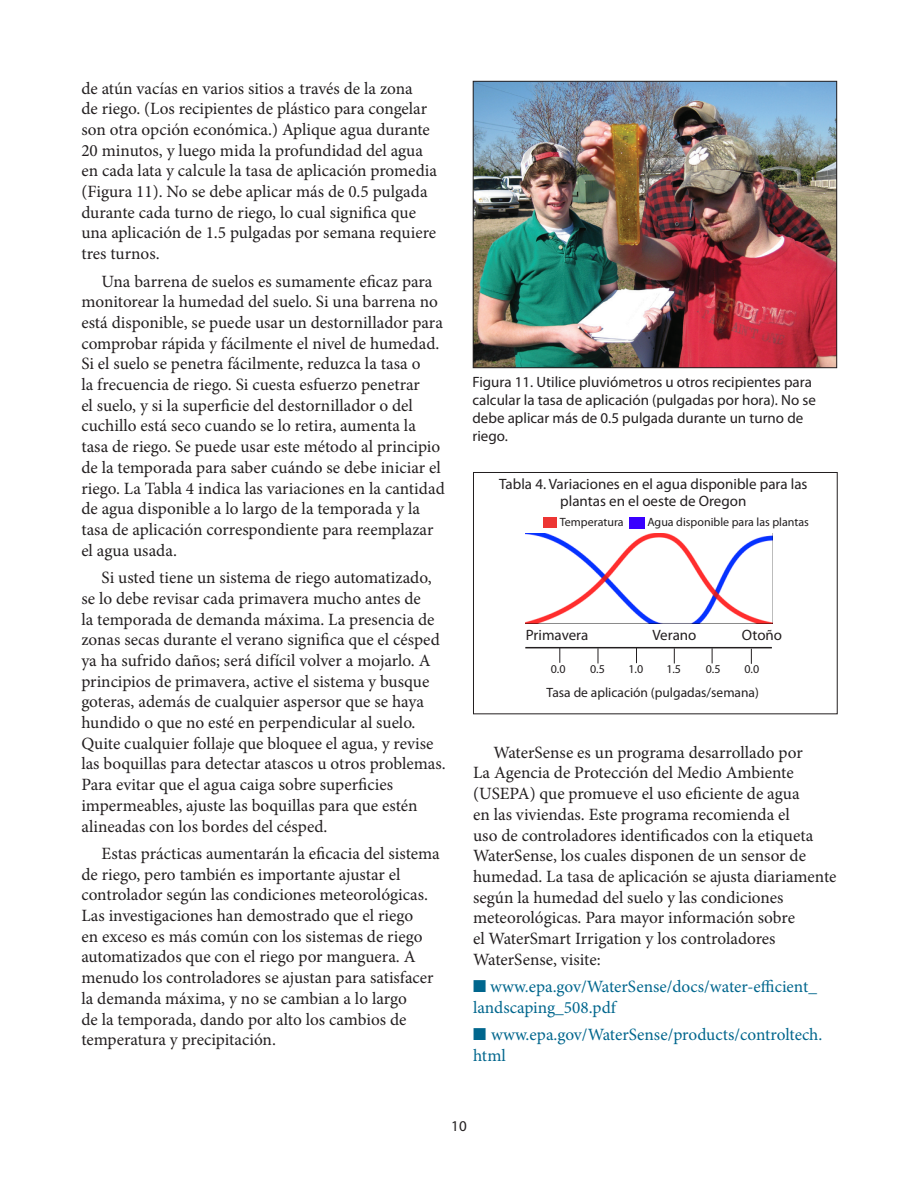
<style>
.page{position:relative;width:918px;height:1188px;background:#fff}
.page>*{position:absolute;margin:0;border:0;box-sizing:border-box;transform-origin:0 0}
.Body_text{font:17.25px/20.7px "Minion Pro";color:#231f20}
.Body_text-2{font:17.25px/20.7px "Minion Pro";color:#00668d}
.t1{font:15px/18px "Myriad Pro";color:#231f20}
.t2{font:13.5px "Myriad Pro";color:#231f20}
.t3{font:12px "Myriad Pro";color:#231f20}
</style>
<div class="page">
<img style="left:475px;top:83px;width:360px;height:283px">
<div style="left:473px;top:81px;width:364px;height:287px;border:1px solid #231f20"></div>
<div style="left:473px;top:472px;width:365px;height:242px;border:1px solid #231f20"></div>
<svg style="left:751px;top:649px;width:1px;height:15px"></svg>
<img style="left:525px;top:533px;width:247px;height:91px">
<div style="left:543px;top:518px;width:14px;height:10px;background:#ed3533"></div>
<div style="left:629px;top:517px;width:16px;height:11px;background:#3900ff"></div>
<hr style="left:525px;top:647px;width:247px;height:1px;background:#231f20">
<svg style="left:559px;top:648px;width:1px;height:15px"></svg>
<svg style="left:598px;top:648px;width:1px;height:15px"></svg>
<svg style="left:636px;top:648px;width:1px;height:15px"></svg>
<svg style="left:674px;top:648px;width:1px;height:15px"></svg>
<svg style="left:712px;top:648px;width:1px;height:15px"></svg>
<p class="Body_text" style="left:81px;top:78px;width:357px">de atún vacías en varios sitios a través de la zona<br>de riego. (Los recipientes de plástico para congelar son otra opción económica.) Aplique agua durante 20 minutos, y luego mida la profundidad del agua en cada lata y calcule la tasa de aplicación promedia (Figura 11). No se debe aplicar más de 0.5 pulgada durante cada turno de riego, lo cual significa que una aplicación de 1.5 pulgadas por semana requiere tres turnos.</p>
<p class="Body_text" style="left:81px;top:271px;width:365px;text-indent:20px">Una barrena de suelos es sumamente eficaz para monitorear la humedad del suelo. Si una barrena no está disponible, se puede usar un destornillador para comprobar rápida y fácilmente el nivel de humedad.<br>Si el suelo se penetra fácilmente, reduzca la tasa o<br>la frecuencia de riego. Si cuesta esfuerzo penetrar<br>el suelo, y si la superficie del destornillador o del cuchillo está seco cuando se lo retira, aumenta la tasa de riego. Se puede usar este método al principio de la temporada para saber cuándo se debe iniciar el riego. La Tabla 4 indica las variaciones en la cantidad de agua disponible a lo largo de la temporada y la tasa de aplicación correspondiente para reemplazar el agua usada.</p>
<p class="Body_text" style="left:81px;top:567px;width:366px;text-indent:20px">Si usted tiene un sistema de riego automatizado, se lo debe revisar cada primavera mucho antes de<br>la temporada de demanda máxima. La presencia de zonas secas durante el verano significa que el césped ya ha sufrido daños; será difícil volver a mojarlo. A principios de primavera, active el sistema y busque goteras, además de cualquier aspersor que se haya hundido o que no esté en perpendicular al suelo.<br>Quite cualquier follaje que bloquee el agua, y revise las boquillas para detectar atascos u otros problemas.<br>Para evitar que el agua caiga sobre superficies impermeables, ajuste las boquillas para que estén alineadas con los bordes del césped.</p>
<p class="Body_text" style="left:81px;top:843px;width:360px;text-indent:20px">Estas prácticas aumentarán la eficacia del sistema de riego, pero también es importante ajustar el controlador según las condiciones meteorológicas.<br>Las investigaciones han demostrado que el riego<br>en exceso es más común con los sistemas de riego automatizados que con el riego por manguera. A menudo los controladores se ajustan para satisfacer la demanda máxima, y no se cambian a lo largo<br>de la temporada, dando por alto los cambios de temperatura y precipitación.</p>
<p class="t1" style="left:472px;top:373px;width:345px">Figura 11. Utilice pluviómetros u otros recipientes para calcular la tasa de aplicación (pulgadas por hora). No se debe aplicar más de 0.5 pulgada durante un turno de riego.</p>
<p class="t1" style="left:499px;top:476px;width:310px;line-height:16.5px;text-align:center">Tabla 4. Variaciones en el agua disponible para las plantas en el oeste de Oregon</p>
<p class="t3" style="left:560px;top:514px;width:65px">Temperatura</p>
<p class="t3" style="left:647px;top:515px;width:163px">Agua disponible para las plantas</p>
<p class="t1" style="left:526px;top:625px;width:64px">Primavera</p>
<p class="t1" style="left:652px;top:625px;width:46px">Verano</p>
<p class="t1" style="left:742px;top:625px;width:42px">Otoño</p>
<p class="t3" style="left:551px;top:662px;width:16px">0.0</p>
<p class="t3" style="left:590px;top:662px;width:16px">0.5</p>
<p class="t3" style="left:628px;top:662px;width:16px">1.0</p>
<p class="t3" style="left:666px;top:662px;width:16px">1.5</p>
<p class="t3" style="left:706px;top:662px;width:16px">0.5</p>
<p class="t3" style="left:744px;top:662px;width:16px">0.0</p>
<p class="t2" style="left:547px;top:684px;width:214px">Tasa de aplicación (pulgadas/semana)</p>
<p class="Body_text" style="left:473px;top:742px;width:365px;text-indent:20px">WaterSense es un programa desarrollado por<br>La Agencia de Protección del Medio Ambiente (USEPA) que promueve el uso eficiente de agua<br>en las viviendas. Este programa recomienda el<br>uso de controladores identificados con la etiqueta WaterSense, los cuales disponen de un sensor de humedad. La tasa de aplicación se ajusta diariamente según la humedad del suelo y las condiciones meteorológicas. Para mayor información sobre<br>el WaterSmart Irrigation y los controladores WaterSense, visite:</p>
<p class="Body_text-2" style="left:473px;top:976px;width:345px">■ www.epa.gov/WaterSense/docs/water-efficient_ landscaping_508.pdf</p>
<p class="Body_text-2" style="left:473px;top:1025px;width:351px">■ www.epa.gov/WaterSense/products/controltech. html</p>
<p class="t1" style="left:451px;top:1117px;width:17px">10</p>
</div>
